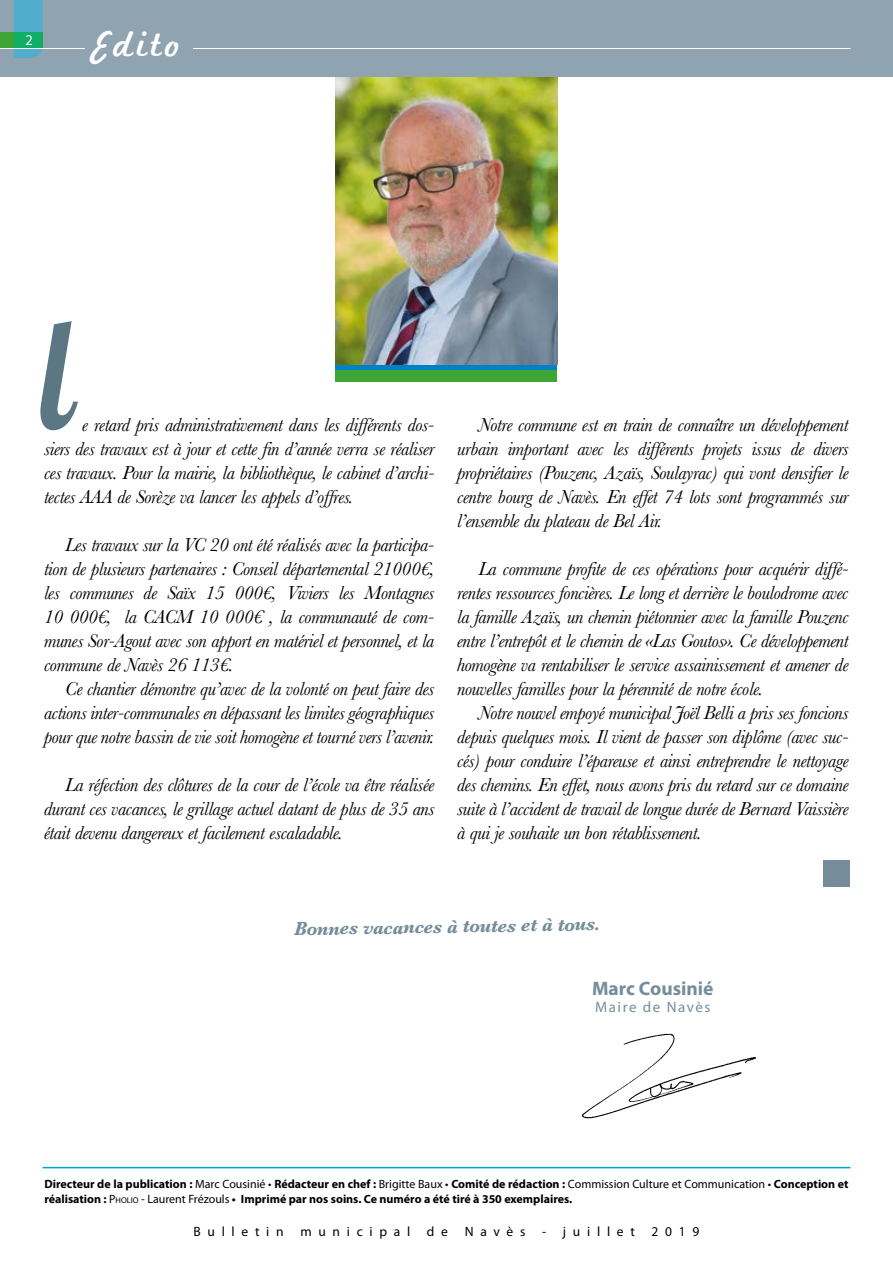
<style>
.page{position:relative;width:893px;height:1263px;background:#fff}
.page>*{position:absolute;margin:0;border:0;box-sizing:border-box;transform-origin:0 0}
.t1{font:154.5px "Lobster 1.4";color:#5c7784;scale:.77 1}
.t2{font:37.5px "Marketing Script";letter-spacing:.1em;color:#fff}
.t3{font:italic 19.5px/24px "Baskerville";letter-spacing:-.02em;color:#000;text-align:justify}
.t4{font:italic 700 19.5px "Baskerville";color:#758d9a}
.t5{font:700 19.5px "Myriad Pro";color:#758d9a}
.t6{font:15px "Myriad Pro";letter-spacing:.105em;color:#758d9a}
.t7{font:15px "Myriad Pro";color:#fff;scale:.95 1}
.t8{font:13.5px "Myriad Pro";letter-spacing:.5em;color:#000}
.t9{font:700 12px/15px "Myriad Pro";color:#000}
.s1{font-weight:400}
.s2{font-weight:400;font-size:8.4px}
</style>
<div class="page">
<svg style="left:336px;top:0;width:221px;height:381px;background:#309864"></svg>
<img style="left:336px;top:77px;width:221px;height:287px">
<div style="left:0;top:0;width:893px;height:77px;background:#8fa4b0"></div>
<div style="left:0;top:33px;width:43px;height:15px;background:#3fa535"></div>
<svg style="left:14px;top:0;width:29px;height:58px;background:#40acae"></svg>
<hr style="left:0;top:48px;width:850px;height:1px;background:#fff">
<img style="left:581px;top:1033px;width:175px;height:86px">
<div style="left:824px;top:860px;width:26px;height:26px;background:#758d9a"></div>
<hr style="left:43px;top:1167px;width:807px;height:1px;background:#009fe3">
<div style="left:85px;top:21px;width:107px;height:56px;background:#8fa4b0"></div>
<p class="t7" style="left:25px;top:31px;width:9px">2</p>
<h2 class="t2" style="left:94px;top:22px;width:89px">Edito</h2>
<h1 class="t1" style="left:41px;top:275px;width:43px">l</h1>
<p class="t3" style="left:44px;top:413px;width:392px;text-indent:38px">e retard pris administrativement dans les différents dos&shy;siers des travaux est à jour et cette fin d’année verra se réaliser ces travaux. Pour la mairie, la bibliothèque, le cabinet d’archi&shy;tectes AAA de Sorèze va lancer les appels d’offres.</p>
<p class="t3" style="left:44px;top:533px;width:392px;text-indent:21px">Les travaux sur la VC 20 ont été réalisés avec la participa&shy;tion de plusieurs partenaires : Conseil départemental 21000€, les communes de Saïx 15 000€, Viviers les Montagnes 10 000€, la CACM 10 000€ , la communauté de com&shy;munes Sor-Agout avec son apport en matériel et personnel, et la commune de Navès 26 113€.</p>
<p class="t3" style="left:44px;top:677px;width:392px;text-indent:21px">Ce chantier démontre qu’avec de la volonté on peut faire des actions inter-communales en dépassant les limites géographiques pour que notre bassin de vie soit homogène et tourné vers l’avenir.</p>
<p class="t3" style="left:44px;top:773px;width:392px;text-indent:21px">La réfection des clôtures de la cour de l’école va être réalisée durant ces vacances, le grillage actuel datant de plus de 35 ans était devenu dangereux et facilement escaladable.</p>
<p class="t3" style="left:457px;top:413px;width:393px;text-indent:21px">Notre commune est en train de connaître un développement urbain important avec les différents projets issus de divers propriétaires (Pouzenc, Azaïs, Soulayrac) qui vont densifier le centre bourg de Navès. En effet 74 lots sont programmés sur l’ensemble du plateau de Bel Air.</p>
<p class="t3" style="left:457px;top:557px;width:393px;text-indent:21px">La commune profite de ces opérations pour acquérir diffé&shy;rentes ressources foncières. Le long et derrière le boulodrome avec la famille Azaïs, un chemin piétonnier avec la famille Pouzenc entre l’entrepôt et le chemin de «Las Goutos». Ce développement homogène va rentabiliser le service assainissement et amener de nouvelles familles pour la pérennité de notre école.</p>
<p class="t3" style="left:457px;top:701px;width:393px;text-indent:21px">Notre nouvel empoyé municipal Joël Belli a pris ses foncions depuis quelques mois. Il vient de passer son diplôme (avec suc&shy;cés) pour conduire l’épareuse et ainsi entreprendre le nettoyage des chemins. En effet, nous avons pris du retard sur ce domaine suite à l’accident de travail de longue durée de Bernard Vaissière à qui je souhaite un bon rétablissement.</p>
<p class="t4" style="left:294px;top:915px;width:308px;rotate:-1deg">Bonnes vacances à toutes et à tous.</p>
<p class="t5" style="left:592px;top:976px;width:123px">Marc Cousinié</p>
<p class="t6" style="left:595px;top:997px;width:117px">Maire de Navès</p>
<p class="t9" style="left:44px;top:1176px;width:806px">Directeur de la publication : <span class="s1">Marc Cousinié •</span> Rédacteur en chef : <span class="s1">Brigitte Baux •</span> Comité de rédaction : <span class="s1">Commission Culture et Communication •</span> Conception et réalisation : <span class="s1">P</span><span class="s2">holio</span> <span class="s1">- Laurent Frézouls</span> • Imprimé par nos soins. Ce numéro a été tiré à 350 exemplaires.</p>
<p class="t8" style="left:193px;top:1223px;width:508px">Bulletin municipal de Navès - juillet 2019</p>
</div>
